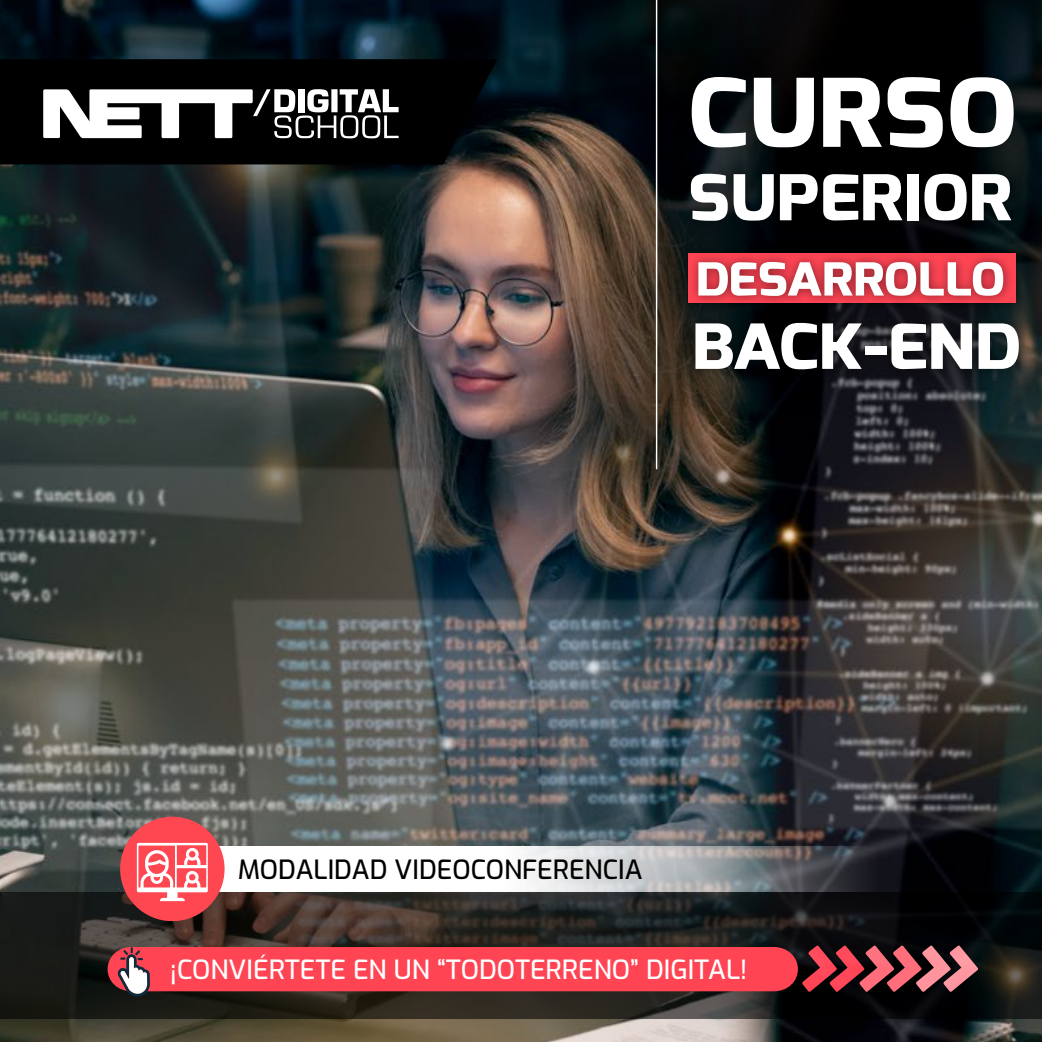
<style>
.page{position:relative;width:1042px;height:1042px;background:#fff}
.page>*{position:absolute;margin:0;border:0;box-sizing:border-box;transform-origin:0 0}
.t1{font:800 94.33px "Exo";color:#fff;scale:1.12 1}
.t2{font:800 63px "Exo";color:#fff;scale:1.12 1}
.t3{font:800 62.12px "Exo";color:#fff;scale:1.12 1}
.t4{font:800 45.5px "Exo";color:#fff;scale:1.12 1}
.t5{font:500 26.43px "Exo";color:#fff}
.t6{font:500 26.43px "Exo";color:#000}
</style>
<div class="page">
<img style="left:0;top:0;width:1042px;height:1042px">
<svg style="left:0;top:892px;width:1042px;height:126px;background:#22201c"></svg>
<svg style="left:621px;top:0;width:421px;height:507px;background:#191817"></svg>
<hr style="left:656px;top:0;width:1px;height:469px;background:#fff">
<svg style="left:0;top:59px;width:497px;height:105px;background:#010304"></svg>
<div style="left:23px;top:69px;width:396px;height:90px;background:#000"></div>
<svg style="left:43px;top:89px;width:356px;height:49px"></svg>
<svg style="left:108px;top:945px;width:870px;height:52px;background:#c43f49"></svg>
<svg style="left:220px;top:846px;width:656px;height:45px"></svg>
<div style="left:120px;top:817px;width:105px;height:104px;background:#ff4752;border-radius:52px"></div>
<svg style="left:137px;top:843px;width:71px;height:58px"></svg>
<img style="left:669px;top:147px;width:362px;height:111px">
<img style="left:670px;top:235px;width:363px;height:86px">
<img style="left:681px;top:241px;width:338px;height:55px">
<img style="left:672px;top:296px;width:368px;height:111px">
<h1 class="t1" style="left:688px;top:52px;width:295px">CURSO</h1>
<h2 class="t2" style="left:688px;top:157px;width:291px">SUPERIOR</h2>
<h3 class="t4" style="left:695px;top:250px;width:277px">DESARROLLO</h3>
<h3 class="t3" style="left:692px;top:307px;width:296px">BACK-END</h3>
<p class="t6" style="left:238px;top:849px;width:406px">MODALIDAD VIDEOCONFERENCIA</p>
<p class="t5" style="left:170px;top:949px;width:579px">¡CONVIÉRTETE EN UN “TODOTERRENO” DIGITAL!</p>
</div>
